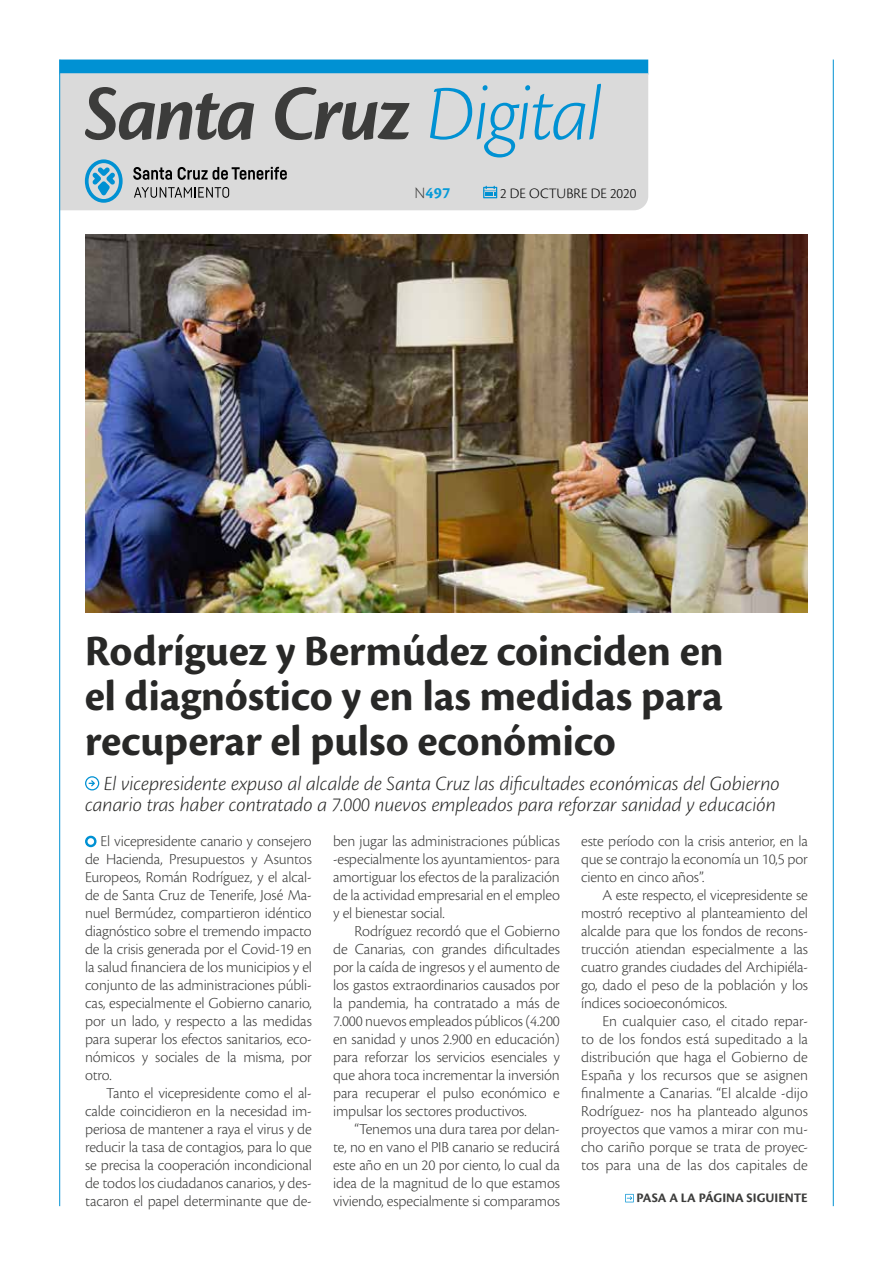
<style>
.page{position:relative;width:893px;height:1263px;background:#fff}
.page>*{position:absolute;margin:0;border:0;box-sizing:border-box;transform-origin:0 0}
.t1{font:81px "Cronos Pro Bold Disp It";letter-spacing:-.03em;color:#3c3c3b}
.t2{font:700 45px/45px "Cronos Pro";letter-spacing:-.005em;color:#282827;text-align:justify}
.t3{font:italic 300 21px/21px "Cronos Pro";letter-spacing:-.005em;color:#282827;text-align:right}
.t4{font:700 16.5px "Cronos Pro";color:#079bd8}
.t5{font:300 15.9px/18px "Cronos Pro";letter-spacing:-.01em;color:#3c3c3b;text-align:justify}
.t6{font:300 15px "Cronos Pro";color:#000}
.t7{font:700 13.5px "Cronos Pro";color:#3c3c3b}
.s1{font-family:"Cronos Pro";font-weight:300;font-style:italic;color:#0091d3}
.s2{font-weight:300;color:#3c3c3b}
</style>
<div class="page">
<div style="left:60px;top:60px;width:588px;height:15px;background:#0091d3"></div>
<div style="left:60px;top:72px;width:589px;height:139px;background:#dadada"></div>
<svg style="left:483px;top:186px;width:14px;height:12px"></svg>
<svg style="left:85px;top:159px;width:38px;height:44px;background:#7abad6"></svg>
<svg style="left:133px;top:167px;width:39px;height:13px"></svg>
<svg style="left:178px;top:167px;width:109px;height:13px"></svg>
<svg style="left:134px;top:187px;width:95px;height:11px"></svg>
<hr style="left:833px;top:60px;width:1px;height:1146px;background:#0091d3">
<hr style="left:59px;top:60px;width:1px;height:1146px;background:#0091d3">
<svg style="left:85px;top:835px;width:12px;height:13px"></svg>
<img style="left:85px;top:234px;width:723px;height:378px">
<svg style="left:85px;top:776px;width:14px;height:14px"></svg>
<svg style="left:625px;top:1194px;width:9px;height:8px"></svg>
<h1 class="t1" style="left:85px;top:67px;width:519px">Santa Cruz <span class="s1">Digital</span></h1>
<p class="t4" style="left:414px;top:184px;width:38px"><span class="s2">N</span>497</p>
<p class="t6" style="left:500px;top:185px;width:138px">2 DE OCTUBRE DE 2020</p>
<h2 class="t2" style="left:85px;top:629px;width:640px">Rodríguez y Bermúdez coinciden en el diagnóstico y en las medidas para recuperar el pulso económico</h2>
<h3 class="t3" style="left:85px;top:773px;width:696px">El vicepresidente expuso al alcalde de Santa Cruz las dificultades económicas del Gobierno canario tras haber contratado a 7.000 nuevos empleados para reforzar sanidad y educación</h3>
<p class="t5" style="left:85px;top:832px;width:228px;text-indent:15px">El vicepresidente canario y consejero de Hacienda, Presupuestos y Asuntos Europeos, Román Rodríguez, y el alcal&shy;de de Santa Cruz de Tenerife, José Ma&shy;nuel Bermúdez, compartieron idéntico diagnóstico sobre el tremendo impacto de la crisis generada por el Covid-19 en la salud financiera de los municipios y el conjunto de las administraciones públi&shy;cas, especialmente el Gobierno canario, por un lado, y respecto a las medidas para superar los efectos sanitarios, eco&shy;nómicos y sociales de la misma, por otro.</p>
<p class="t5" style="left:85px;top:1084px;width:228px;text-indent:21px">Tanto el vicepresidente como el al&shy;calde coincidieron en la necesidad im&shy;periosa de mantener a raya el virus y de reducir la tasa de contagios, para lo que se precisa la cooperación incondicional de todos los ciudadanos canarios, y des&shy;tacaron el papel determinante que de-</p>
<p class="t5" style="left:333px;top:832px;width:228px">ben jugar las administraciones públicas -especialmente los ayuntamientos- para amortiguar los efectos de la paralización de la actividad empresarial en el empleo y el bienestar social.</p>
<p class="t5" style="left:333px;top:922px;width:228px;text-indent:21px">Rodríguez recordó que el Gobierno de Canarias, con grandes dificultades por la caída de ingresos y el aumento de los gastos extraordinarios causados por la pandemia, ha contratado a más de 7.000 nuevos empleados públicos (4.200 en sanidad y unos 2.900 en educación) para reforzar los servicios esenciales y que ahora toca incrementar la inversión para recuperar el pulso económico e impulsar los sectores productivos.</p>
<p class="t5" style="left:333px;top:1120px;width:228px;text-indent:21px">“Tenemos una dura tarea por delan&shy;te, no en vano el PIB canario se reducirá este año en un 20 por ciento, lo cual da idea de la magnitud de lo que estamos viviendo, especialmente si comparamos</p>
<p class="t5" style="left:581px;top:832px;width:228px">este período con la crisis anterior, en la que se contrajo la economía un 10,5 por ciento en cinco años”.</p>
<p class="t5" style="left:581px;top:886px;width:228px;text-indent:21px">A este respecto, el vicepresidente se mostró receptivo al planteamiento del alcalde para que los fondos de recons&shy;trucción atiendan especialmente a las cuatro grandes ciudades del Archipiéla&shy;go, dado el peso de la población y los índices socioeconómicos.</p>
<p class="t5" style="left:581px;top:1012px;width:228px;text-indent:21px">En cualquier caso, el citado repar&shy;to de los fondos está supeditado a la distribución que haga el Gobierno de España y los recursos que se asignen finalmente a Canarias. “El alcalde -dijo Rodríguez- nos ha planteado algunos proyectos que vamos a mirar con mu&shy;cho cariño porque se trata de proyec&shy;tos para una de las dos capitales de</p>
<p class="t7" style="left:636px;top:1190px;width:173px">PASA A LA PÁGINA SIGUIENTE</p>
</div>
